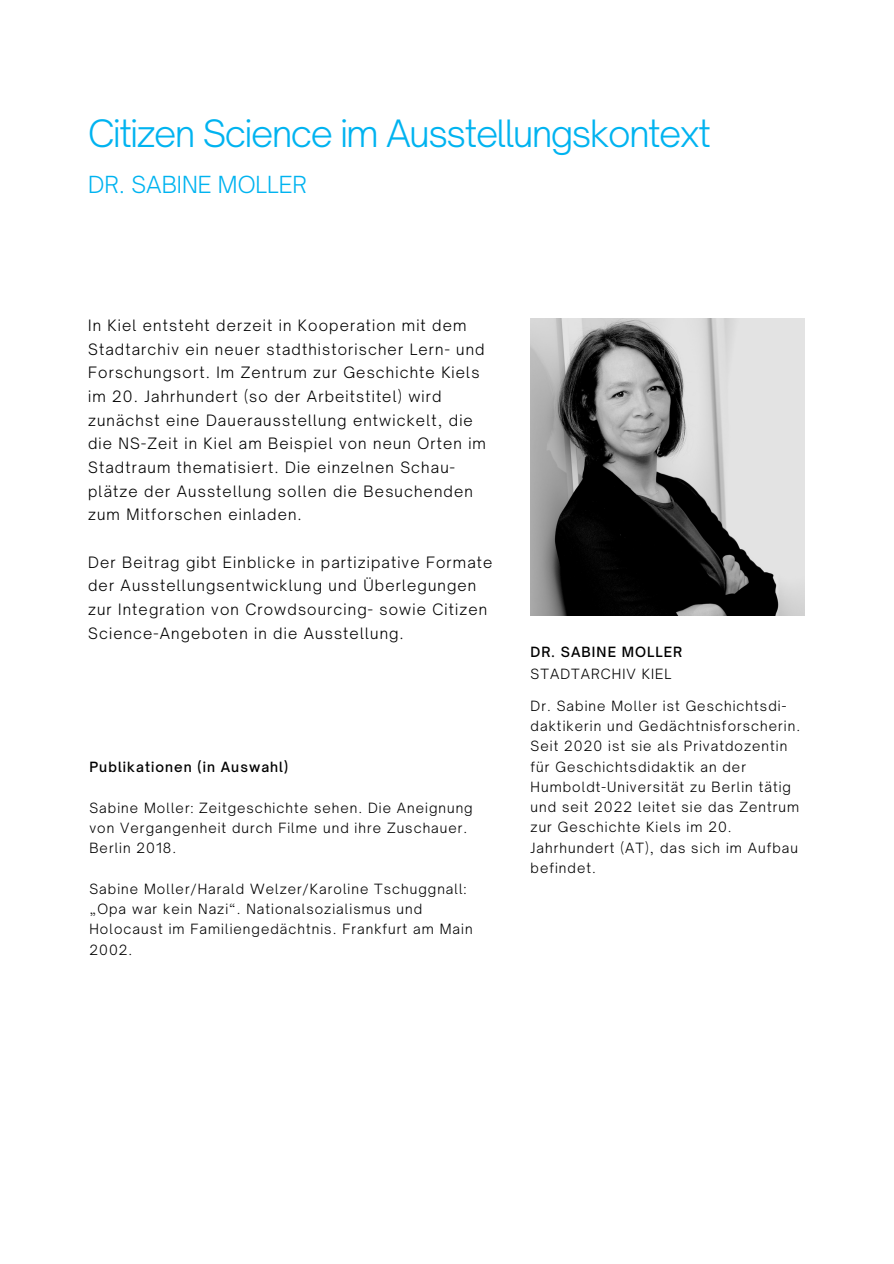
<style>
.page{position:relative;width:894px;height:1264px;background:#fff}
.page>*{position:absolute;margin:0;border:0;box-sizing:border-box;transform-origin:0 0}
.t1{font:300 36px "Open Sauce One";letter-spacing:-.035em;color:#00b3f0}
.t2{font:300 22.5px "Open Sauce One";color:#00b3f0}
.t3{font:300 15px/23.7px "Open Sauce One";letter-spacing:.075em;color:#000}
.t4{font:300 13.5px/20.2px "Open Sauce One";letter-spacing:.075em;color:#000}
.t5{font:500 13.5px "Open Sauce One";letter-spacing:.075em;color:#000}
</style>
<div class="page">
<img style="left:530px;top:318px;width:274px;height:297px">
<h1 class="t1" style="left:88px;top:111px;width:624px">Citizen Science im Ausstellungskontext</h1>
<h2 class="t2" style="left:88px;top:171px;width:220px">DR. SABINE MOLLER</h2>
<p class="t3" style="left:88px;top:313px;width:399px">In Kiel entsteht derzeit in Kooperation mit dem Stadtarchiv ein neuer stadthistorischer Lern- und Forschungsort. Im Zentrum zur Geschichte Kiels im 20. Jahrhundert (so der Arbeitstitel) wird zunächst eine Dauerausstellung entwickelt, die die NS-Zeit in Kiel am Beispiel von neun Orten im Stadtraum thematisiert. Die einzelnen Schau&shy;plätze der Ausstellung sollen die Besuchenden zum Mitforschen einladen.</p>
<p class="t3" style="left:88px;top:550px;width:406px">Der Beitrag gibt Einblicke in partizipative Formate der Ausstellungsentwicklung und Überlegungen zur Integration von Crowdsourcing- sowie Citizen Science-Angeboten in die Ausstellung.</p>
<p class="t5" style="left:89px;top:758px;width:200px">Publikationen (in Auswahl)</p>
<p class="t4" style="left:89px;top:797px;width:384px">Sabine Moller: Zeitgeschichte sehen. Die Aneignung von Vergangenheit durch Filme und ihre Zuschauer.<br>Berlin 2018.</p>
<p class="t4" style="left:89px;top:878px;width:384px">Sabine Moller/Harald Welzer/Karoline Tschuggnall: „Opa war kein Nazi“. Nationalsozialismus und Holocaust im Familiengedächtnis. Frankfurt am Main 2002.</p>
<p class="t5" style="left:530px;top:643px;width:153px">DR. SABINE MOLLER</p>
<p class="t4" style="left:530px;top:664px;width:142px">STADTARCHIV KIEL</p>
<p class="t4" style="left:530px;top:695px;width:271px">Dr. Sabine Moller ist Geschichtsdi&shy;daktikerin und Gedächtnisforscherin.<br>Seit 2020 ist sie als Privatdozentin für Geschichtsdidaktik an der<br>Humboldt-Universität zu Berlin tätig und seit 2022 leitet sie das Zentrum zur Geschichte Kiels im 20.<br>Jahrhundert (AT), das sich im Aufbau befindet.</p>
</div>
